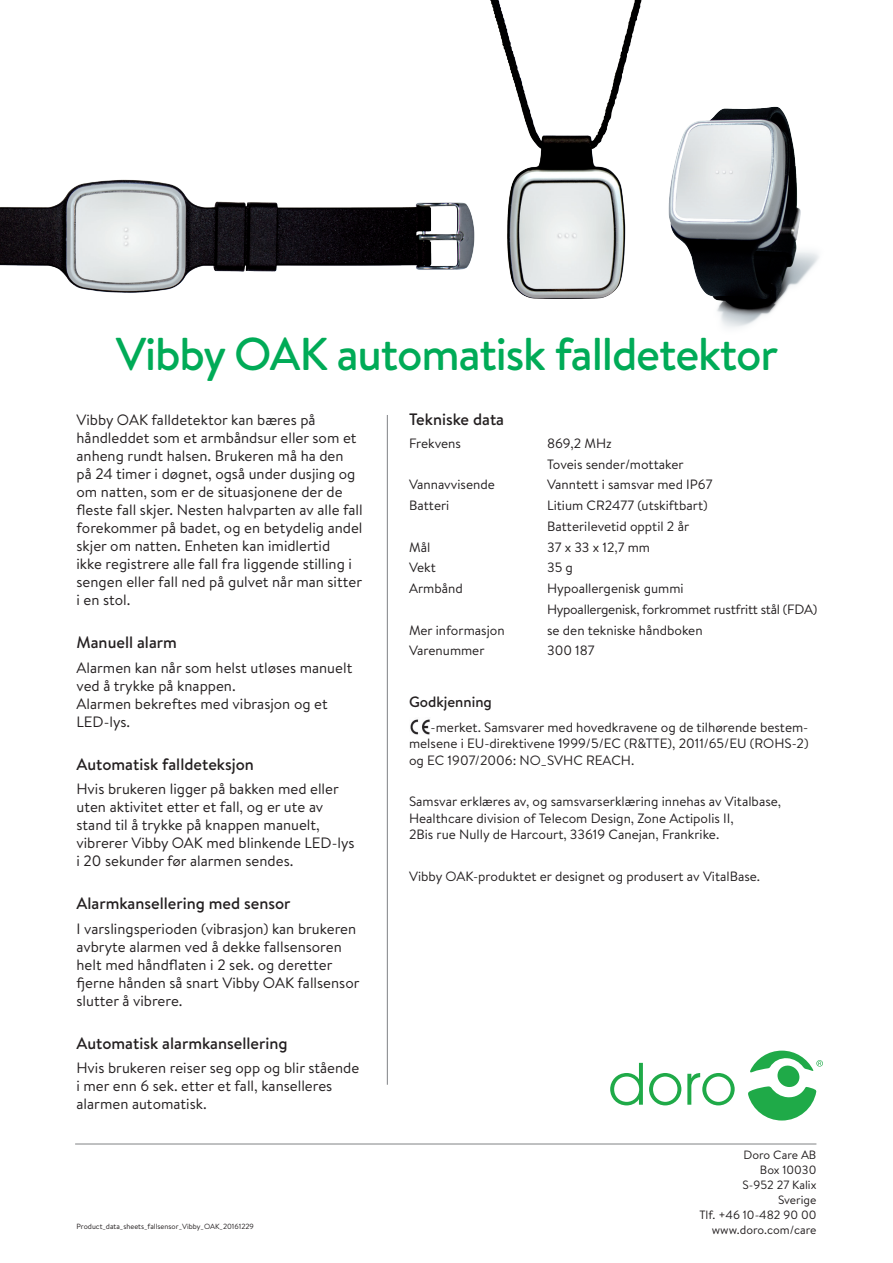
<style>
.page{position:relative;width:893px;height:1263px;background:#fff}
.page>*{position:absolute;margin:0;border:0;box-sizing:border-box;transform-origin:0 0}
.Sid_2_Rubban{font:500 46.05px "Brandon Text";letter-spacing:-.025em;color:#00ab57}
.Sid_2_Tekn_Fakta_Rub{font:500 16.5px "Brandon Text";color:#231f20}
.Sid_2_Bröd{font:15px/18px "Brandon Text";color:#231f20}
.Godkännande{font:500 15px "Brandon Text";color:#231f20}
.Sid_2_Tekniska_fakta{font:13.5px/16.5px "Brandon Text";color:#231f20;text-align:justify}
.Sid_2_Tekniska_fakta-2{font:13.5px "Brandon Text";letter-spacing:-.02em;color:#231f20}
.Adress{font:12px/15px "Brandon Text";color:#231f20;text-align:right}
.File_name{font:7.5px "Brandon Text";color:#231f20}
</style>
<div class="page">
<img style="left:723px;top:106px;width:96px;height:222px">
<img style="left:0;top:179px;width:350px;height:114px">
<img style="left:350px;top:0;width:416px;height:324px">
<svg style="left:610px;top:1063px;width:33px;height:42px"></svg>
<svg style="left:649px;top:1073px;width:32px;height:32px"></svg>
<svg style="left:687px;top:1073px;width:48px;height:32px"></svg>
<svg style="left:748px;top:1050px;width:75px;height:70px"></svg>
<hr style="left:387px;top:415px;width:1px;height:670px;background:#808285">
<img style="left:410px;top:719px;width:20px;height:16px">
<hr style="left:75px;top:1143px;width:741px;height:1px;background:#808285">
<p class="Sid_2_Rubban" style="left:116px;top:322px;width:664px">Vibby OAK automatisk falldetektor</p>
<p class="Sid_2_Bröd" style="left:77px;top:410px;width:288px">Vibby OAK falldetektor kan bæres på håndleddet som et armbåndsur eller som et anheng rundt halsen. Brukeren må ha den<br>på 24 timer i døgnet, også under dusjing og om natten, som er de situasjonene der de fleste fall skjer. Nesten halvparten av alle fall forekommer på badet, og en betydelig andel skjer om natten. Enheten kan imidlertid<br>ikke registrere alle fall fra liggende stilling i sengen eller fall ned på gulvet når man sitter i en stol.</p>
<p class="Sid_2_Tekn_Fakta_Rub" style="left:77px;top:631px;width:102px">Manuell alarm</p>
<p class="Sid_2_Bröd" style="left:77px;top:658px;width:277px">Alarmen kan når som helst utløses manuelt ved å trykke på knappen.<br>Alarmen bekreftes med vibrasjon og et<br>LED-lys.</p>
<p class="Sid_2_Tekn_Fakta_Rub" style="left:77px;top:753px;width:179px">Automatisk falldeteksjon</p>
<p class="Sid_2_Bröd" style="left:77px;top:779px;width:279px">Hvis brukeren ligger på bakken med eller uten aktivitet etter et fall, og er ute av stand til å trykke på knappen manuelt, vibrerer Vibby OAK med blinkende LED-lys i 20 sekunder før alarmen sendes.</p>
<p class="Sid_2_Tekn_Fakta_Rub" style="left:77px;top:892px;width:216px">Alarmkansellering med sensor</p>
<p class="Sid_2_Bröd" style="left:77px;top:919px;width:284px">I varslingsperioden (vibrasjon) kan brukeren avbryte alarmen ved å dekke fallsensoren helt med håndflaten i 2 sek. og deretter fjerne hånden så snart Vibby OAK fallsensor slutter å vibrere.</p>
<p class="Sid_2_Tekn_Fakta_Rub" style="left:77px;top:1031px;width:212px">Automatisk alarmkansellering</p>
<p class="Sid_2_Bröd" style="left:77px;top:1058px;width:284px">Hvis brukeren reiser seg opp og blir stående i mer enn 6 sek. etter et fall, kanselleres alarmen automatisk.</p>
<p class="Sid_2_Tekn_Fakta_Rub" style="left:409px;top:408px;width:97px">Tekniske data</p>
<p class="Sid_2_Tekniska_fakta" style="left:409px;top:434px;width:53px">Frekvens</p>
<p class="Sid_2_Tekniska_fakta" style="left:547px;top:434px;width:66px">869,2 MHz</p>
<p class="Sid_2_Tekniska_fakta" style="left:547px;top:455px;width:138px">Toveis sender/mottaker</p>
<p class="Sid_2_Tekniska_fakta" style="left:409px;top:476px;width:87px">Vannavvisende</p>
<p class="Sid_2_Tekniska_fakta" style="left:547px;top:476px;width:167px">Vanntett i samsvar med IP67</p>
<p class="Sid_2_Tekniska_fakta" style="left:409px;top:497px;width:42px">Batteri</p>
<p class="Sid_2_Tekniska_fakta" style="left:547px;top:497px;width:162px">Litium CR2477 (utskiftbart)</p>
<p class="Sid_2_Tekniska_fakta" style="left:547px;top:517px;width:144px">Batterilevetid opptil 2 år</p>
<p class="Sid_2_Tekniska_fakta" style="left:409px;top:538px;width:23px">Mål</p>
<p class="Sid_2_Tekniska_fakta" style="left:547px;top:538px;width:105px">37 x 33 x 12,7 mm</p>
<p class="Sid_2_Tekniska_fakta" style="left:409px;top:559px;width:28px">Vekt</p>
<p class="Sid_2_Tekniska_fakta" style="left:547px;top:559px;width:27px">35 g</p>
<p class="Sid_2_Tekniska_fakta" style="left:409px;top:580px;width:55px">Armbånd</p>
<p class="Sid_2_Tekniska_fakta" style="left:547px;top:580px;width:138px">Hypoallergenisk gummi</p>
<p class="Sid_2_Tekniska_fakta-2" style="left:547px;top:600px;width:272px">Hypoallergenisk, forkrommet rustfritt stål (FDA)</p>
<p class="Sid_2_Tekniska_fakta" style="left:409px;top:621px;width:97px">Mer informasjon</p>
<p class="Sid_2_Tekniska_fakta" style="left:547px;top:621px;width:157px">se den tekniske håndboken</p>
<p class="Sid_2_Tekniska_fakta" style="left:409px;top:642px;width:77px">Varenummer</p>
<p class="Sid_2_Tekniska_fakta" style="left:547px;top:642px;width:49px">300 187</p>
<p class="Godkännande" style="left:409px;top:691px;width:84px">Godkjenning</p>
<p class="Sid_2_Tekniska_fakta" style="left:409px;top:718px;width:401px;text-indent:22px">-merket. Samsvarer med hovedkravene og de tilhørende bestem&shy;melsene i EU-direktivene 1999/5/EC (R&amp;TTE), 2011/65/EU (ROHS-2) og EC 1907/2006: NO_SVHC REACH.</p>
<p class="Sid_2_Tekniska_fakta" style="left:409px;top:793px;width:374px;text-align:left">Samsvar erklæres av, og samsvarserklæring innehas av Vitalbase,<br>Healthcare division of Telecom Design, Zone Actipolis II,<br>2Bis rue Nully de Harcourt, 33619 Canejan, Frankrike.</p>
<p class="Sid_2_Tekniska_fakta" style="left:409px;top:867px;width:353px">Vibby OAK-produktet er designet og produsert av VitalBase.</p>
<p class="File_name" style="left:77px;top:1221px;width:179px">Product_data_sheets_fallsensor_Vibby_OAK_20161229</p>
<p class="Adress" style="left:699px;top:1147px;width:118px">Doro Care AB<br>Box 10030<br>S-952 27 Kalix<br>Sverige<br>Tlf. +46 10-482 90 00 www.doro.com/care</p>
</div>
